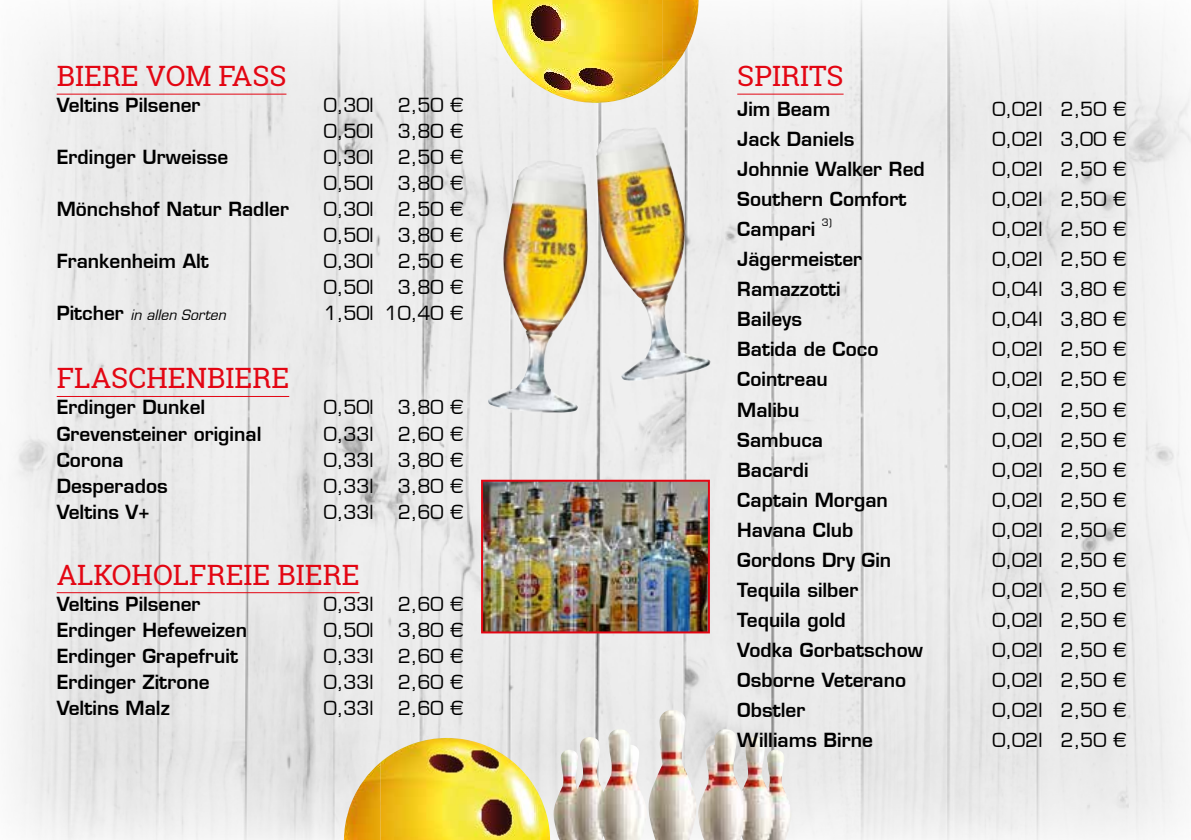
<style>
.page{position:relative;width:1191px;height:840px;background:#fff}
.page>*{position:absolute;margin:0;border:0;box-sizing:border-box;transform-origin:0 0}
.t1{font:28px "Roboto Slab";color:#e30613}
.t2{font:600 19px "Eurostile LT";color:#000}
.t3{font:19px "Eurostile LT";color:#000}
.t4{font:italic 14px "Eurostile LT";color:#000}
.t5{font:10px "Eurostile LT";color:#000}
.s1{font-weight:600;font-style:normal;font-size:19px}
</style>
<div class="page">
<img style="left:9px;top:0;width:1182px;height:839px">
<img style="left:597px;top:709px;width:99px;height:130px">
<img style="left:380px;top:737px;width:170px;height:102px">
<img style="left:344px;top:762px;width:36px;height:77px">
<img style="left:492px;top:0;width:170px;height:104px">
<img style="left:662px;top:0;width:36px;height:78px">
<img style="left:484px;top:482px;width:223px;height:148px">
<div style="left:481px;top:479px;width:229px;height:154px;border:2px solid #e30613"></div>
<img style="left:488px;top:160px;width:101px;height:254px">
<img style="left:596px;top:127px;width:114px;height:255px">
<hr style="left:57px;top:94px;width:229px;height:1px;background:#e30613">
<hr style="left:57px;top:396px;width:232px;height:1px;background:#e30613">
<hr style="left:57px;top:592px;width:302px;height:1px;background:#e30613">
<hr style="left:737px;top:94px;width:106px;height:1px;background:#e30613">
<h1 class="t1" style="left:57px;top:57px;width:231px">BIERE VOM FASS</h1>
<p class="t2" style="left:57px;top:93px;width:145px">Veltins Pilsener</p>
<p class="t3" style="left:324px;top:94px;width:51px">0,30l</p>
<p class="t3" style="left:398px;top:94px;width:67px">2,50 €</p>
<p class="t3" style="left:324px;top:120px;width:51px">0,50l</p>
<p class="t3" style="left:398px;top:120px;width:67px">3,80 €</p>
<p class="t2" style="left:57px;top:145px;width:173px">Erdinger Urweisse</p>
<p class="t3" style="left:324px;top:146px;width:51px">0,30l</p>
<p class="t3" style="left:398px;top:146px;width:67px">2,50 €</p>
<p class="t3" style="left:324px;top:172px;width:51px">0,50l</p>
<p class="t3" style="left:398px;top:172px;width:67px">3,80 €</p>
<p class="t2" style="left:57px;top:197px;width:234px">Mönchshof Natur Radler</p>
<p class="t3" style="left:324px;top:198px;width:51px">0,30l</p>
<p class="t3" style="left:398px;top:198px;width:67px">2,50 €</p>
<p class="t3" style="left:324px;top:224px;width:51px">0,50l</p>
<p class="t3" style="left:398px;top:224px;width:67px">3,80 €</p>
<p class="t2" style="left:57px;top:249px;width:154px">Frankenheim Alt</p>
<p class="t3" style="left:324px;top:250px;width:51px">0,30l</p>
<p class="t3" style="left:398px;top:250px;width:67px">2,50 €</p>
<p class="t3" style="left:324px;top:276px;width:51px">0,50l</p>
<p class="t3" style="left:398px;top:276px;width:67px">3,80 €</p>
<p class="t4" style="left:57px;top:306px;width:171px"><span class="s1">Pitcher</span> in allen Sorten</p>
<p class="t3" style="left:324px;top:302px;width:141px">1,50l 10,40 €</p>
<h1 class="t1" style="left:57px;top:359px;width:234px">FLASCHENBIERE</h1>
<p class="t2" style="left:57px;top:395px;width:150px">Erdinger Dunkel</p>
<p class="t3" style="left:324px;top:396px;width:51px">0,50l</p>
<p class="t3" style="left:398px;top:396px;width:67px">3,80 €</p>
<p class="t2" style="left:57px;top:421px;width:206px">Grevensteiner original</p>
<p class="t3" style="left:324px;top:422px;width:51px">0,33l</p>
<p class="t3" style="left:398px;top:422px;width:67px">2,60 €</p>
<p class="t2" style="left:57px;top:447px;width:68px">Corona</p>
<p class="t3" style="left:324px;top:448px;width:51px">0,33l</p>
<p class="t3" style="left:398px;top:448px;width:67px">3,80 €</p>
<p class="t2" style="left:57px;top:473px;width:112px">Desperados</p>
<p class="t3" style="left:324px;top:474px;width:51px">0,33l</p>
<p class="t3" style="left:398px;top:474px;width:67px">3,80 €</p>
<p class="t2" style="left:57px;top:499px;width:94px">Veltins V+</p>
<p class="t3" style="left:324px;top:500px;width:51px">0,33l</p>
<p class="t3" style="left:398px;top:500px;width:67px">2,60 €</p>
<h1 class="t1" style="left:57px;top:555px;width:304px">ALKOHOLFREIE BIERE</h1>
<p class="t2" style="left:57px;top:591px;width:145px">Veltins Pilsener</p>
<p class="t3" style="left:324px;top:592px;width:51px">0,33l</p>
<p class="t3" style="left:398px;top:592px;width:67px">2,60 €</p>
<p class="t2" style="left:57px;top:617px;width:192px">Erdinger Hefeweizen</p>
<p class="t3" style="left:324px;top:618px;width:51px">0,50l</p>
<p class="t3" style="left:398px;top:618px;width:67px">3,80 €</p>
<p class="t2" style="left:57px;top:643px;width:183px">Erdinger Grapefruit</p>
<p class="t3" style="left:324px;top:644px;width:51px">0,33l</p>
<p class="t3" style="left:398px;top:644px;width:67px">2,60 €</p>
<p class="t2" style="left:57px;top:669px;width:154px">Erdinger Zitrone</p>
<p class="t3" style="left:324px;top:670px;width:51px">0,33l</p>
<p class="t3" style="left:398px;top:670px;width:67px">2,60 €</p>
<p class="t2" style="left:57px;top:695px;width:115px">Veltins Malz</p>
<p class="t3" style="left:324px;top:696px;width:51px">0,33l</p>
<p class="t3" style="left:398px;top:696px;width:67px">2,60 €</p>
<h1 class="t1" style="left:737px;top:57px;width:108px">SPIRITS</h1>
<p class="t2" style="left:737px;top:97px;width:94px">Jim Beam</p>
<p class="t3" style="left:992px;top:98px;width:135px">0,02l 2,50 €</p>
<p class="t2" style="left:737px;top:127px;width:119px">Jack Daniels</p>
<p class="t3" style="left:992px;top:128px;width:135px">0,02l 3,00 €</p>
<p class="t2" style="left:737px;top:157px;width:189px">Johnnie Walker Red</p>
<p class="t3" style="left:992px;top:158px;width:135px">0,02l 2,50 €</p>
<p class="t2" style="left:737px;top:187px;width:171px">Southern Comfort</p>
<p class="t3" style="left:992px;top:188px;width:135px">0,02l 2,50 €</p>
<p class="t2" style="left:737px;top:217px;width:79px">Campari</p>
<p class="t5" style="left:821px;top:216px;width:12px">3)</p>
<p class="t3" style="left:992px;top:218px;width:135px">0,02l 2,50 €</p>
<p class="t2" style="left:737px;top:247px;width:126px">Jägermeister</p>
<p class="t3" style="left:992px;top:248px;width:135px">0,02l 2,50 €</p>
<p class="t2" style="left:737px;top:277px;width:105px">Ramazzotti</p>
<p class="t3" style="left:992px;top:278px;width:135px">0,04l 3,80 €</p>
<p class="t2" style="left:737px;top:307px;width:66px">Baileys</p>
<p class="t3" style="left:992px;top:308px;width:135px">0,04l 3,80 €</p>
<p class="t2" style="left:737px;top:337px;width:143px">Batida de Coco</p>
<p class="t3" style="left:992px;top:338px;width:135px">0,02l 2,50 €</p>
<p class="t2" style="left:737px;top:367px;width:92px">Cointreau</p>
<p class="t3" style="left:992px;top:368px;width:135px">0,02l 2,50 €</p>
<p class="t2" style="left:737px;top:397px;width:64px">Malibu</p>
<p class="t3" style="left:992px;top:398px;width:135px">0,02l 2,50 €</p>
<p class="t2" style="left:737px;top:427px;width:87px">Sambuca</p>
<p class="t3" style="left:992px;top:428px;width:135px">0,02l 2,50 €</p>
<p class="t2" style="left:737px;top:457px;width:73px">Bacardi</p>
<p class="t3" style="left:992px;top:458px;width:135px">0,02l 2,50 €</p>
<p class="t2" style="left:737px;top:487px;width:152px">Captain Morgan</p>
<p class="t3" style="left:992px;top:488px;width:135px">0,02l 2,50 €</p>
<p class="t2" style="left:737px;top:517px;width:118px">Havana Club</p>
<p class="t3" style="left:992px;top:518px;width:135px">0,02l 2,50 €</p>
<p class="t2" style="left:737px;top:547px;width:155px">Gordons Dry Gin</p>
<p class="t3" style="left:992px;top:548px;width:135px">0,02l 2,50 €</p>
<p class="t2" style="left:737px;top:577px;width:123px">Tequila silber</p>
<p class="t3" style="left:992px;top:578px;width:135px">0,02l 2,50 €</p>
<p class="t2" style="left:737px;top:607px;width:110px">Tequila gold</p>
<p class="t3" style="left:992px;top:608px;width:135px">0,02l 2,50 €</p>
<p class="t2" style="left:737px;top:637px;width:187px">Vodka Gorbatschow</p>
<p class="t3" style="left:992px;top:638px;width:135px">0,02l 2,50 €</p>
<p class="t2" style="left:737px;top:667px;width:170px">Osborne Veterano</p>
<p class="t3" style="left:992px;top:668px;width:135px">0,02l 2,50 €</p>
<p class="t2" style="left:737px;top:697px;width:70px">Obstler</p>
<p class="t3" style="left:992px;top:698px;width:135px">0,02l 2,50 €</p>
<p class="t2" style="left:737px;top:727px;width:137px">Williams Birne</p>
<p class="t3" style="left:992px;top:728px;width:135px">0,02l 2,50 €</p>
</div>
